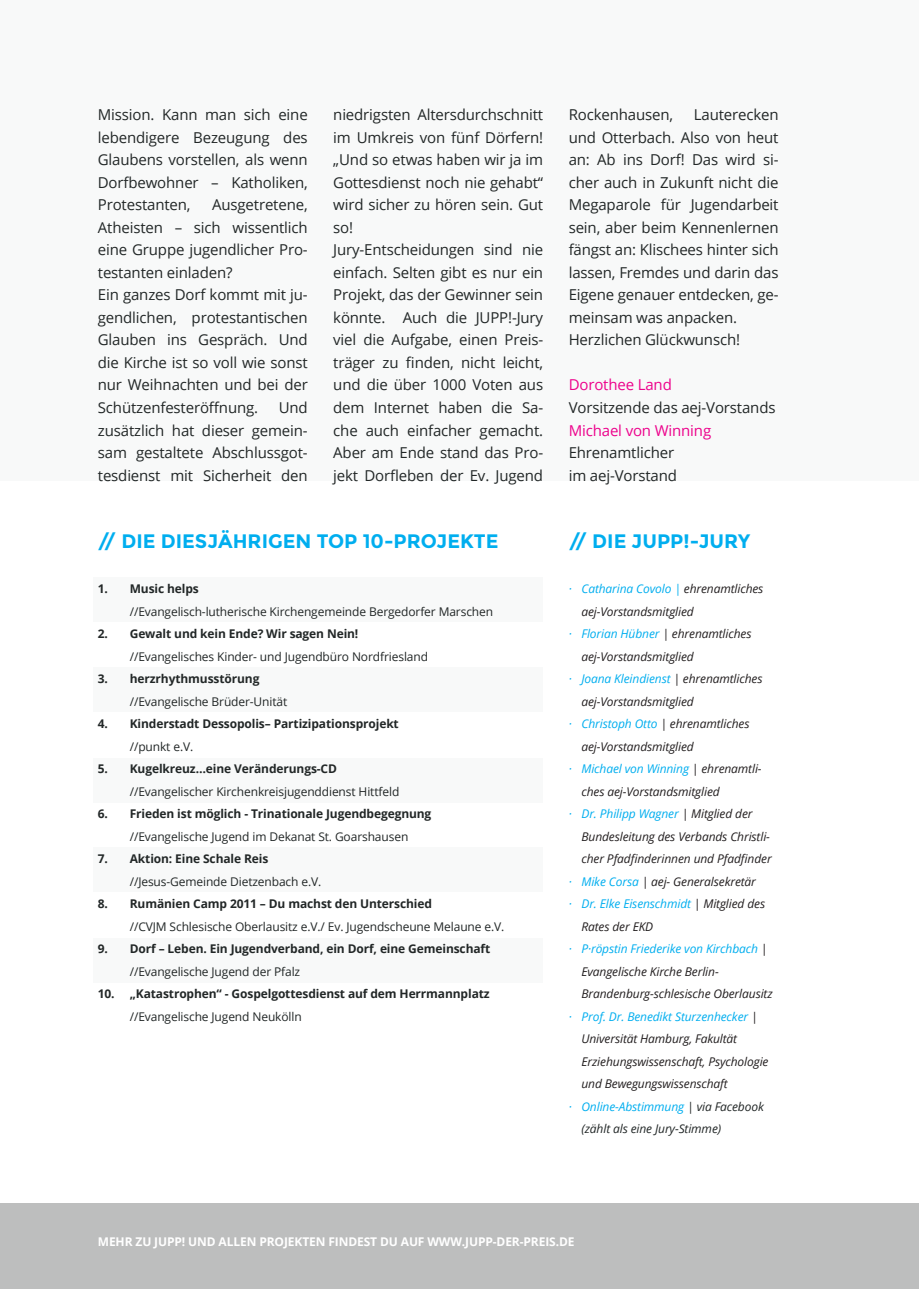
<style>
.page{position:relative;width:919px;height:1289px;background:#fff}
.page>*{position:absolute;margin:0;border:0;box-sizing:border-box;transform-origin:0 0}
.t1{font:700 19.5px "Montserrat";color:#00aeef}
.t2{font:15px/22.5px "Open Sans";letter-spacing:-.01em;color:#222727}
.t3{font:15px "Open Sans";letter-spacing:-.01em;color:#ed028c}
.t4{font:italic 12px "Open Sans";letter-spacing:-.01em;color:#231f20}
.t5{font:12px "Open Sans";letter-spacing:-.01em;color:#222727}
.t6{font:700 12px "Open Sans";letter-spacing:-.01em;color:#222727}
.t7{font:italic 12px "Open Sans";letter-spacing:-.01em;color:#00aeef}
.t8{font:700 12px "Open Sans";letter-spacing:-.01em;color:#fff}
.t9{font:italic 12px "Open Sans";letter-spacing:-.01em;color:#222727}
.s1{color:#231f20}
.s2{color:#00aeef}
.s3{color:#222727}
</style>
<div class="page">
<div style="left:93px;top:577px;width:450px;height:45px;background:#f8f9f9"></div>
<div style="left:93px;top:758px;width:450px;height:44px;background:#f8f9f9"></div>
<div style="left:93px;top:667px;width:450px;height:45px;background:#f8f9f9"></div>
<div style="left:93px;top:847px;width:450px;height:45px;background:#f8f9f9"></div>
<div style="left:93px;top:938px;width:450px;height:44px;background:#f8f9f9"></div>
<div style="left:0;top:0;width:918px;height:480px;background:#f8f9f9"></div>
<div style="left:0;top:1203px;width:918px;height:85px;background:#bdbebe"></div>
<p class="t2" style="left:98px;top:103px;width:211px;text-align:justify">Mission. Kann man sich eine lebendigere Bezeugung des Glaubens vorstellen, als wenn Dorfbewohner – Katholiken, Protestanten,</p>
<p class="t2" style="left:98px;top:193px;width:211px;text-indent:114px">Ausgetretene,<br>Atheisten – sich wissentlich eine Gruppe jugendlicher Pro&shy;testanten einladen?<br>Ein ganzes Dorf kommt mit ju&shy;gendlichen, protestantischen<br>Glauben ins Gespräch. Und die Kirche ist so voll wie sonst nur Weihnachten und bei der<br>Schützenfesteröffnung.</p>
<p class="t2" style="left:98px;top:396px;width:211px;text-align:justify;text-indent:181px">Und zusätzlich hat dieser gemein&shy;sam gestaltete Abschlussgot&shy;tesdienst mit Sicherheit den</p>
<p class="t2" style="left:333px;top:103px;width:211px">niedrigsten Altersdurchschnitt im Umkreis von fünf Dörfern! „Und so etwas haben wir ja im<br>Gottesdienst noch nie gehabt“ wird sicher zu hören sein. Gut so!<br>Jury-Entscheidungen sind nie einfach. Selten gibt es nur ein<br>Projekt, das der Gewinner sein könnte. Auch die JUPP!-Jury viel die Aufgabe, einen Preis&shy;träger zu finden, nicht leicht, und die über 1000 Voten aus dem Internet haben die Sa&shy;che auch einfacher gemacht.<br>Aber am Ende stand das Pro&shy;jekt Dorfleben der Ev. Jugend</p>
<p class="t2" style="left:568px;top:103px;width:106px">Rockenhausen,</p>
<p class="t2" style="left:568px;top:103px;width:211px;text-indent:125px">Lauterecken und Otterbach. Also von heut an: Ab ins Dorf! Das wird si&shy;cher auch in Zukunft nicht die<br>Megaparole für Jugendarbeit sein, aber beim Kennenlernen fängst an: Klischees hinter sich lassen, Fremdes und darin das<br>Eigene genauer entdecken, ge&shy;meinsam was anpacken.<br>Herzlichen Glückwunsch!</p>
<p class="t3" style="left:568px;top:375px;width:105px">Dorothee Land</p>
<p class="t2" style="left:568px;top:396px;width:208px">Vorsitzende das aej-Vorstands</p>
<p class="t3" style="left:568px;top:420px;width:144px">Michael von Winning</p>
<p class="t2" style="left:568px;top:441px;width:110px">Ehrenamtlicher im aej-Vorstand</p>
<h1 class="t1" style="left:98px;top:529px;width:402px">// DIE DIESJÄHRIGEN TOP 10-PROJEKTE</h1>
<h1 class="t1" style="left:568px;top:529px;width:183px">// DIE JUPP!-JURY</h1>
<p class="t7" style="left:568px;top:580px;width:196px">· Catharina Covolo | <span class="s1">ehrenamtliches</span></p>
<p class="t4" style="left:581px;top:603px;width:114px">aej-Vorstandsmitglied</p>
<p class="t4" style="left:568px;top:625px;width:184px"><span class="s2">· Florian Hübner</span> | ehrenamtliches</p>
<p class="t4" style="left:581px;top:648px;width:114px">aej-Vorstandsmitglied</p>
<p class="t7" style="left:568px;top:670px;width:195px">· Joana Kleindienst <span class="s1">| ehrenamtliches</span></p>
<p class="t4" style="left:581px;top:693px;width:114px">aej-Vorstandsmitglied</p>
<p class="t4" style="left:568px;top:715px;width:182px"><span class="s2">· Christoph Otto</span> | ehrenamtliches</p>
<p class="t4" style="left:581px;top:738px;width:114px">aej-Vorstandsmitglied</p>
<p class="t7" style="left:568px;top:760px;width:194px">· Michael von Winning <span class="s1">| ehrenamtli-</span></p>
<p class="t4" style="left:581px;top:783px;width:140px">ches aej-Vorstandsmitglied</p>
<p class="t7" style="left:568px;top:805px;width:185px">· Dr. Philipp Wagner <span class="s1">| Mitglied der</span></p>
<p class="t4" style="left:581px;top:828px;width:190px">Bundesleitung des Verbands Christli-</p>
<p class="t4" style="left:581px;top:850px;width:192px">cher Pfadfinderinnen und Pfadfinder</p>
<p class="t4" style="left:568px;top:873px;width:189px"><span class="s2">· Mike Corsa</span> | aej- Generalsekretär</p>
<p class="t7" style="left:568px;top:895px;width:198px">· Dr. Elke Eisenschmidt <span class="s1">| Mitglied des</span></p>
<p class="t4" style="left:581px;top:918px;width:73px">Rates der EKD</p>
<p class="t7" style="left:568px;top:940px;width:200px">· P·röpstin Friederike von Kirchbach <span class="s1">|</span></p>
<p class="t4" style="left:581px;top:963px;width:139px">Evangelische Kirche Berlin-</p>
<p class="t4" style="left:581px;top:985px;width:193px">Brandenburg-schlesische Oberlausitz</p>
<p class="t7" style="left:568px;top:1008px;width:190px">· Prof. Dr. Benedikt Sturzenhecker <span class="s1">|</span></p>
<p class="t4" style="left:581px;top:1030px;width:157px">Universität Hamburg, Fakultät</p>
<p class="t4" style="left:581px;top:1053px;width:188px">Erziehungswissenschaft, Psychologie</p>
<p class="t4" style="left:581px;top:1075px;width:148px">und Bewegungswissenschaft</p>
<p class="t7" style="left:568px;top:1098px;width:197px">· Online-Abstimmung <span class="s3">| via Facebook</span></p>
<p class="t9" style="left:581px;top:1120px;width:141px">(zählt als eine Jury-Stimme)</p>
<p class="t6" style="left:98px;top:580px;width:102px">1. Music helps</p>
<p class="t5" style="left:130px;top:603px;width:365px">//Evangelisch-lutherische Kirchengemeinde Bergedorfer Marschen</p>
<p class="t6" style="left:98px;top:625px;width:262px">2. Gewalt und kein Ende? Wir sagen Nein!</p>
<p class="t5" style="left:130px;top:648px;width:300px">//Evangelisches Kinder- und Jugendbüro Nordfriesland</p>
<p class="t6" style="left:98px;top:670px;width:163px">3. herzrhythmusstörung</p>
<p class="t5" style="left:130px;top:693px;width:159px">//Evangelische Brüder-Unität</p>
<p class="t6" style="left:98px;top:715px;width:302px">4. Kinderstadt Dessopolis– Partizipationsprojekt</p>
<p class="t5" style="left:130px;top:738px;width:65px">//punkt e.V.</p>
<p class="t6" style="left:98px;top:760px;width:241px">5. Kugelkreuz…eine Veränderungs-CD</p>
<p class="t5" style="left:130px;top:783px;width:271px">//Evangelischer Kirchenkreisjugenddienst Hittfeld</p>
<p class="t6" style="left:98px;top:805px;width:335px">6. Frieden ist möglich - Trinationale Jugendbegegnung</p>
<p class="t5" style="left:130px;top:828px;width:280px">//Evangelische Jugend im Dekanat St. Goarshausen</p>
<p class="t6" style="left:98px;top:850px;width:172px">7. Aktion: Eine Schale Reis</p>
<p class="t5" style="left:130px;top:873px;width:193px">//Jesus-Gemeinde Dietzenbach e.V.</p>
<p class="t6" style="left:98px;top:895px;width:336px">8. Rumänien Camp 2011 – Du machst den Unterschied</p>
<p class="t5" style="left:130px;top:918px;width:376px">//CVJM Schlesische Oberlausitz e.V./ Ev. Jugendscheune Melaune e.V.</p>
<p class="t6" style="left:98px;top:940px;width:394px">9. Dorf – Leben. Ein Jugendverband, ein Dorf, eine Gemeinschaft</p>
<p class="t5" style="left:130px;top:963px;width:172px">//Evangelische Jugend der Pfalz</p>
<p class="t6" style="left:98px;top:985px;width:393px">10. „Katastrophen“ - Gospelgottesdienst auf dem Herrmannplatz</p>
<p class="t5" style="left:130px;top:1008px;width:173px">//Evangelische Jugend Neukölln</p>
<p class="t8" style="left:98px;top:1232px;width:478px">MEHR ZU JUPP! UND ALLEN PROJEKTEN FINDEST DU AUF WWW.JUPP-DER-PREIS.DE</p>
</div>
